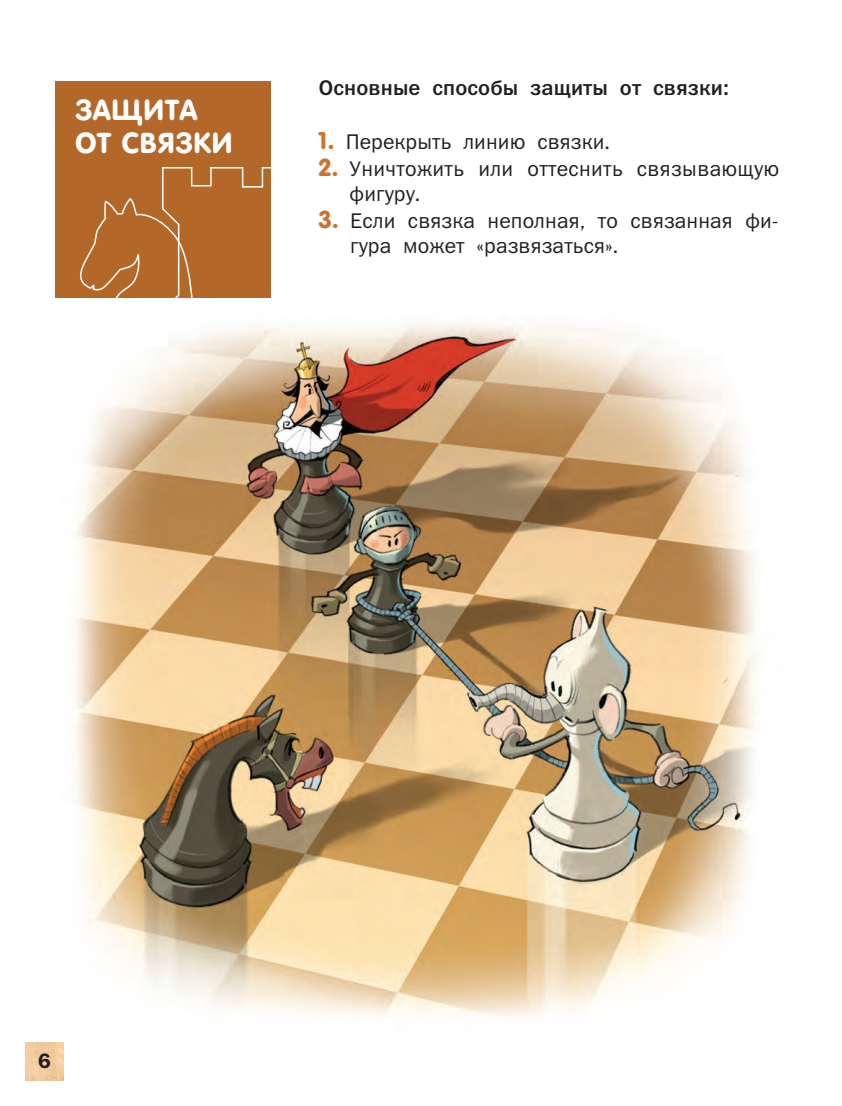
<style>
.page{position:relative;width:842px;height:1106px;background:#fff}
.page>*{position:absolute;margin:0;border:0;box-sizing:border-box;transform-origin:0 0}
.t1{font:28.5px/33px "Sans Rounded";letter-spacing:.01em;color:#fff}
.t2{font:21.3px/24.5px "Franklin Gothic Book ITC";letter-spacing:.005em;color:#231f20}
.t3{font:21.3px "Franklin Gothic Medium ITC";letter-spacing:.005em;color:#231f20}
.t4{font:21px "Franklin Gothic Demi ITC";color:#231f20}
.s1{font-family:"Sans Rounded C";font-size:24px;color:#cb7331}
</style>
<div class="page">
<img style="left:25px;top:322px;width:730px;height:759px">
<div style="left:55px;top:81px;width:216px;height:217px;background:#b36728"></div>
<svg style="left:79px;top:167px;width:192px;height:131px"></svg>
<img style="left:26px;top:1042px;width:38px;height:38px">
<h1 class="t1" style="left:75px;top:96px;width:159px">ЗАЩИТА<br>ОТ СВЯЗКИ</h1>
<p class="t3" style="left:319px;top:80px;width:412px">Основные способы защиты от связки:</p>
<p class="t2" style="left:319px;top:130px;width:293px"><span class="s1">1.</span> Перекрыть линию связки.</p>
<p class="t2" style="left:350px;top:158px;width:431px;text-indent:-31px"><span class="s1">2.</span> Уничтожить или оттеснить связывающую фигуру.</p>
<p class="t2" style="left:350px;top:210px;width:430px;text-indent:-31px"><span class="s1">3.</span> Если связка неполная, то связанная фи&shy;гура может «развязаться».</p>
<p class="t4" style="left:38px;top:1053px;width:14px">6</p>
</div>
